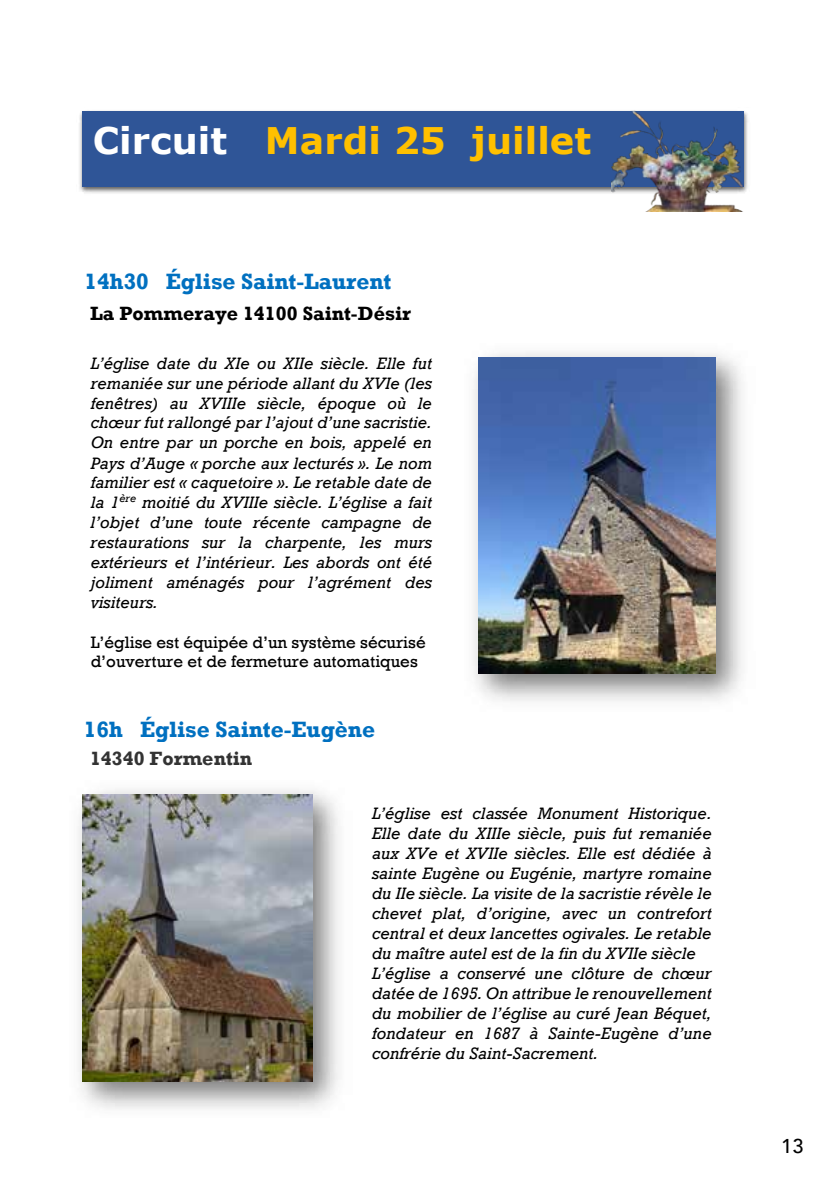
<style>
.page{position:relative;width:840px;height:1191px;background:#fff}
.page>*{position:absolute;margin:0;border:0;box-sizing:border-box;transform-origin:0 0}
.t1{font:700 36.6px "Verdana";color:#ffc000}
.t2{font:700 22.8px "Rockwell";letter-spacing:-.005em;color:#0070c0}
.t3{font:500 20px "Avenir";color:#000}
.t4{font:700 19.6px "Rockwell";letter-spacing:.005em;color:#000}
.t5{font:700 19.6px "Rockwell";letter-spacing:.005em;color:#333}
.t6{font:italic 17px/20px "Rockwell";color:#000;text-align:justify}
.t7{font:17px/19.6px "Rockwell";color:#000}
.s1{color:#fff}
</style>
<div class="page">
<img style="left:81px;top:110px;width:530px;height:83px">
<img style="left:79px;top:112px;width:669px;height:78px">
<div style="left:82px;top:112px;width:661px;height:75px;background:#2f5597"></div>
<img style="left:473px;top:352px;width:269px;height:349px">
<img style="left:478px;top:357px;width:236px;height:316px">
<img style="left:78px;top:789px;width:261px;height:320px">
<img style="left:83px;top:794px;width:229px;height:287px">
<img style="left:611px;top:110px;width:136px;height:101px">
<h1 class="t1" style="left:93px;top:114px;width:499px"><span class="s1">Circuit</span> Mardi 25 juillet</h1>
<h2 class="t2" style="left:84px;top:267px;width:308px">14h30 Église Saint-Laurent</h2>
<p class="t4" style="left:90px;top:302px;width:322px">La Pommeraye 14100 Saint-Désir</p>
<p class="t6" style="left:91px;top:353px;width:343px">L’église date du XIe ou XIIe siècle. Elle fut remaniée sur une période allant du XVIe (les fenêtres) au XVIIIe siècle, époque où le chœur fut rallongé par l’ajout d’une sacristie.<br>On entre par un porche en bois, appelé en Pays d’Auge « porche aux lecturés ». Le nom familier est « caquetoire ». Le retable date de la 1<sup>ère</sup> moitié du XVIIIe siècle. L’église a fait l’objet d’une toute récente campagne de restaurations sur la charpente, les murs extérieurs et l’intérieur. Les abords ont été joliment aménagés pour l’agrément des visiteurs.</p>
<p class="t7" style="left:91px;top:632px;width:336px">L’église est équipée d’un système sécurisé d’ouverture et de fermeture automatiques</p>
<h2 class="t2" style="left:84px;top:716px;width:292px">16h Église Sainte-Eugène</h2>
<p class="t5" style="left:90px;top:746px;width:164px">14340 Formentin</p>
<p class="t6" style="left:372px;top:804px;width:341px;text-align:left">L’église est classée Monument Historique.<br>Elle date du XIIIe siècle, puis fut remaniée aux XVe et XVIIe siècles. Elle est dédiée à sainte Eugène ou Eugénie, martyre romaine du IIe siècle. La visite de la sacristie révèle le chevet plat, d’origine, avec un contrefort central et deux lancettes ogivales. Le retable du maître autel est de la fin du XVIIe siècle L’église a conservé une clôture de chœur datée de 1695. On attribue le renouvellement du mobilier de l’église au curé Jean Béquet, fondateur en 1687 à Sainte-Eugène d’une confrérie du Saint-Sacrement.</p>
<p class="t3" style="left:780px;top:1129px;width:24px">13</p>
</div>
